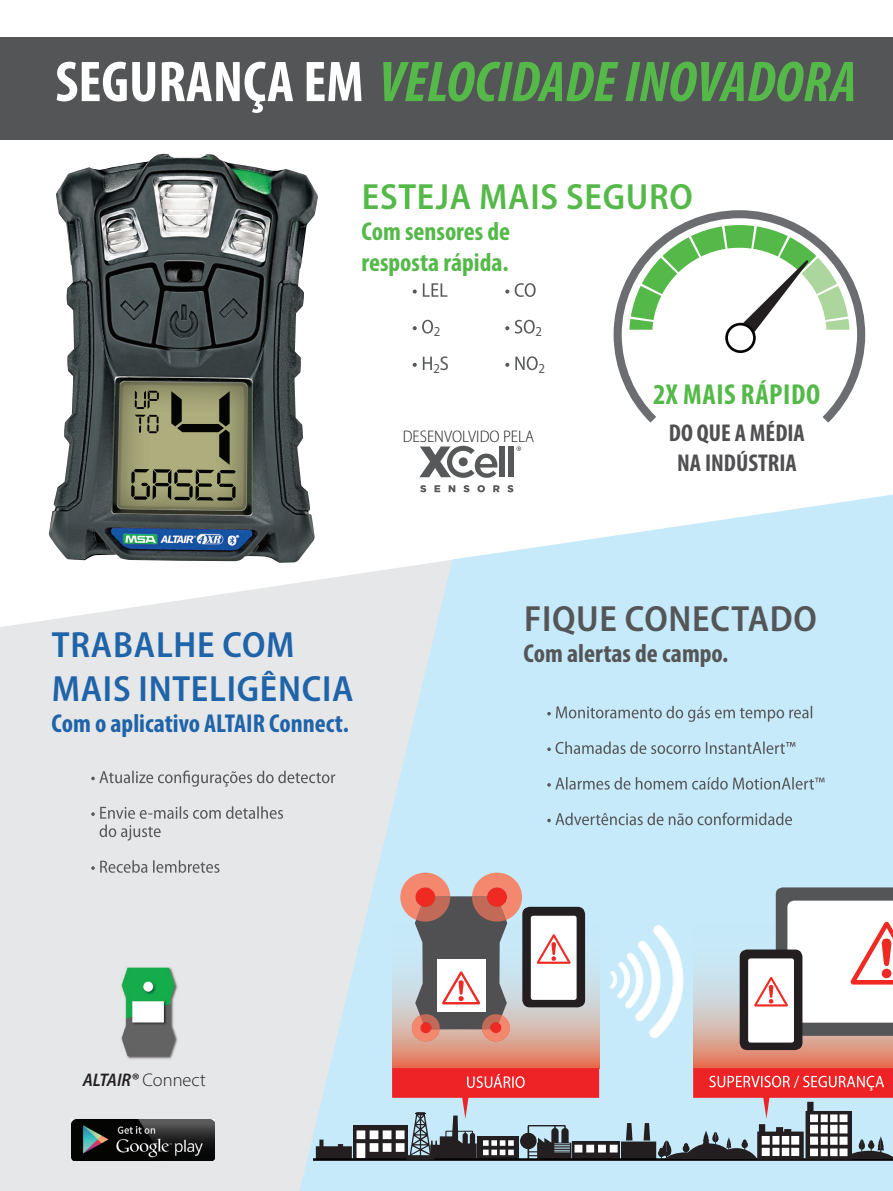
<style>
.page{position:relative;width:893px;height:1191px;background:#fff}
.page>*{position:absolute;margin:0;border:0;box-sizing:border-box;transform-origin:0 0}
.t1{font:italic 700 condensed 57.9px "Myriad Pro";color:#55b94a}
.t2{font:600 semi-condensed 36.6px/44px "Myriad Pro";letter-spacing:.02em;color:#1f63a8}
.t3{font:600 semi-condensed 36.6px "Myriad Pro";letter-spacing:.02em;color:#55b94a}
.t4{font:600 semi-condensed 36.6px "Myriad Pro";letter-spacing:.02em;color:#545557}
.t5{font:700 condensed 28.95px "Myriad Pro";letter-spacing:.02em;color:#55b94a}
.t6{font:700 condensed 25.95px "Myriad Pro";color:#1f63a8}
.t7{font:700 condensed 25.95px/31px "Myriad Pro";color:#55b94a}
.t8{font:700 condensed 25.95px "Myriad Pro";color:#545557}
.t9{font:700 condensed 24.45px/29.2px "Myriad Pro";color:#505052;text-align:center}
.t10{font:italic 600 semi-condensed 18.3px "Myriad Pro";color:#231f20}
.t11{font:300 semi-condensed 16.8px "Myriad Pro";color:#231f20}
.t12{font:semi-condensed 13.8px "Myriad Pro";color:#57585a}
.s1{font-style:normal;color:#fff}
.s2{font-weight:300;font-style:normal;font-stretch:normal}
</style>
<div class="page">
<div style="left:0;top:582px;width:300px;height:609px;background:#e6e7e9"></div>
<svg style="left:300px;top:494px;width:593px;height:697px;background:#d1ebf6"></svg>
<img style="left:71px;top:1119px;width:143px;height:41px">
<img style="left:121px;top:966px;width:58px;height:94px">
<svg style="left:693px;top:862px;width:200px;height:206px;background:#cfc8c9"></svg>
<svg style="left:614px;top:210px;width:251px;height:213px"></svg>
<svg style="left:629px;top:225px;width:220px;height:128px"></svg>
<div style="left:500px;top:446px;width:5px;height:31px;background:#57585a"></div>
<div style="left:508px;top:446px;width:6px;height:31px;background:#57585a"></div>
<svg style="left:420px;top:485px;width:6px;height:7px"></svg>
<svg style="left:435px;top:485px;width:5px;height:7px"></svg>
<svg style="left:449px;top:485px;width:6px;height:7px"></svg>
<svg style="left:463px;top:485px;width:7px;height:7px"></svg>
<svg style="left:477px;top:485px;width:8px;height:7px"></svg>
<svg style="left:493px;top:485px;width:7px;height:7px"></svg>
<svg style="left:507px;top:485px;width:6px;height:7px"></svg>
<svg style="left:419px;top:446px;width:78px;height:32px"></svg>
<svg style="left:516px;top:446px;width:5px;height:5px"></svg>
<img style="left:49px;top:154px;width:269px;height:409px">
<img style="left:131px;top:469px;width:105px;height:32px">
<img style="left:135px;top:390px;width:24px;height:43px">
<img style="left:171px;top:391px;width:59px;height:74px">
<div style="left:0;top:37px;width:893px;height:102px;background:#545557"></div>
<svg style="left:610px;top:924px;width:74px;height:114px"></svg>
<hr style="left:313px;top:1158px;width:580px;height:2px;background:#040503">
<svg style="left:392px;top:862px;width:207px;height:206px;background:#d2bebb"></svg>
<div style="left:522px;top:906px;width:63px;height:101px;background:#231f20;border-radius:7px"></div>
<div style="left:531px;top:915px;width:46px;height:85px;background:#fff;border-radius:2px"></div>
<svg style="left:537px;top:934px;width:34px;height:29px"></svg>
<svg style="left:400px;top:872px;width:122px;height:169px;background:#b09693"></svg>
<div style="left:740px;top:949px;width:62px;height:101px;background:#231f20;border-radius:7px"></div>
<div style="left:748px;top:958px;width:46px;height:84px;background:#fff;border-radius:2px"></div>
<svg style="left:754px;top:887px;width:139px;height:148px"></svg>
<svg style="left:91px;top:770px;width:244px;height:16px;background:#c7c8ca"></svg>
<svg style="left:91px;top:806px;width:192px;height:34px;background:#d3d4d6"></svg>
<svg style="left:91px;top:860px;width:128px;height:12px;background:#c0c1c3"></svg>
<svg style="left:547px;top:706px;width:265px;height:16px;background:#aecbd8"></svg>
<svg style="left:547px;top:741px;width:248px;height:13px;background:#a9c5d1"></svg>
<svg style="left:547px;top:777px;width:278px;height:12px;background:#a8c3cf"></svg>
<svg style="left:547px;top:812px;width:245px;height:13px;background:#a9c4d0"></svg>
<svg style="left:413px;top:283px;width:34px;height:14px"></svg>
<svg style="left:413px;top:320px;width:20px;height:13px"></svg>
<svg style="left:413px;top:356px;width:19px;height:14px"></svg>
<svg style="left:505px;top:283px;width:31px;height:14px"></svg>
<svg style="left:505px;top:320px;width:30px;height:13px"></svg>
<svg style="left:505px;top:356px;width:33px;height:14px"></svg>
<svg style="left:316px;top:1068px;width:577px;height:91px;background:#b298a0"></svg>
<p class="t1" style="left:55px;top:46px;width:803px"><span class="s1">SEGURANÇA EM</span> VELOCIDADE INOVADORA</p>
<p class="t3" style="left:362px;top:174px;width:333px">ESTEJA MAIS SEGURO</p>
<p class="t7" style="left:361px;top:215px;width:150px">Com sensores de resposta rápida.</p>
<p class="t12" style="left:434px;top:323px;width:8px">2</p>
<p class="t12" style="left:433px;top:360px;width:17px">2<sup>S</sup></p>
<p class="t12" style="left:535px;top:323px;width:8px">2</p>
<p class="t12" style="left:538px;top:360px;width:8px">2</p>
<p class="t11" style="left:403px;top:426px;width:133px">DESENVOLVIDO PELA</p>
<p class="t5" style="left:653px;top:376px;width:169px">2X MAIS RÁPIDO</p>
<p class="t9" style="left:669px;top:418px;width:138px">DO QUE A MÉDIA<br>NA INDÚSTRIA</p>
<p class="t2" style="left:52px;top:622px;width:303px">TRABALHE COM<br>MAIS INTELIGÊNCIA</p>
<p class="t6" style="left:52px;top:707px;width:299px">Com o aplicativo ALTAIR Connect.</p>
<p class="t4" style="left:524px;top:595px;width:295px">FIQUE CONECTADO</p>
<p class="t8" style="left:524px;top:637px;width:206px">Com alertas de campo.</p>
<p class="t10" style="left:83px;top:1068px;width:124px">ALTAIR® <span class="s2">Connect</span></p>
</div>
